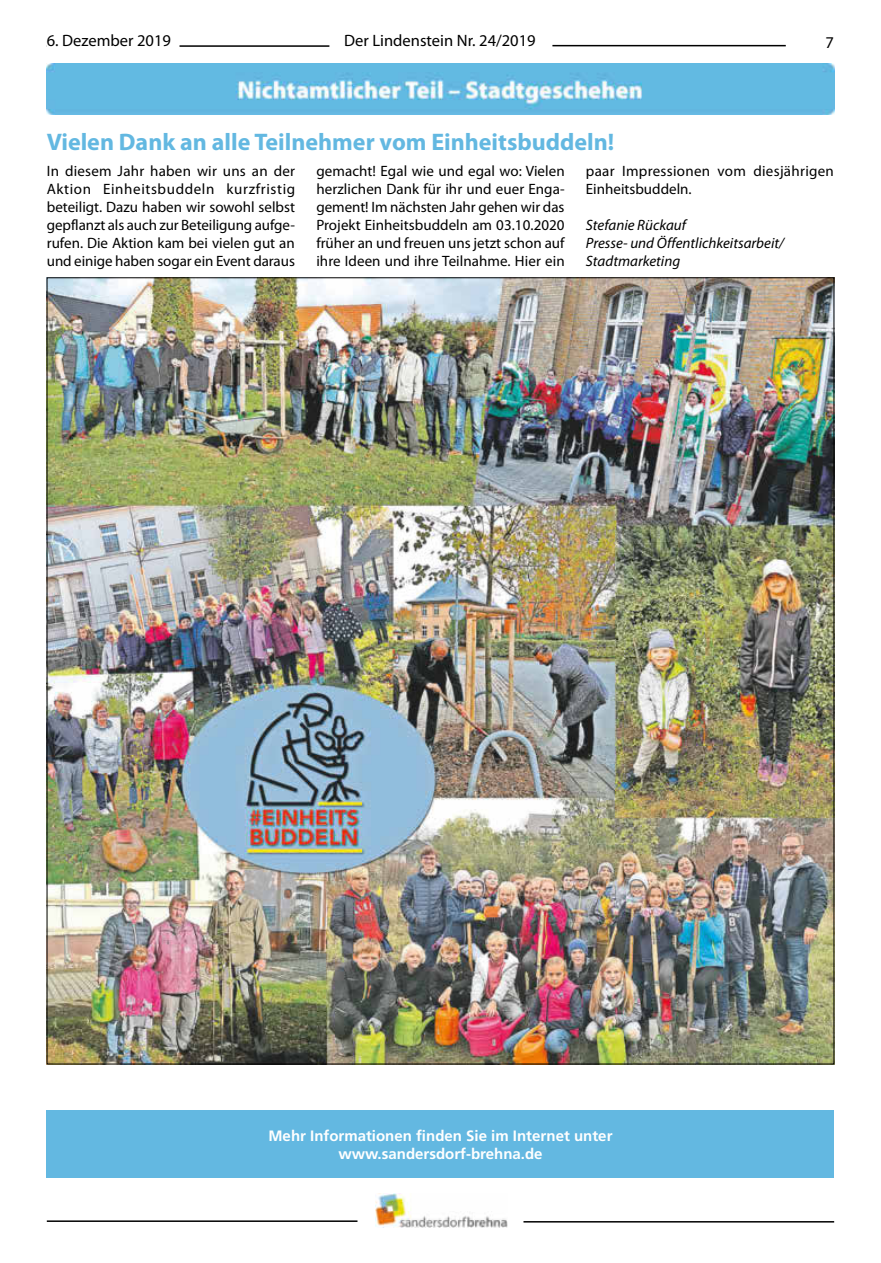
<style>
.page{position:relative;width:881px;height:1263px;background:#fff}
.page>*{position:absolute;margin:0;border:0;box-sizing:border-box;transform-origin:0 0}
.t1{font:700 24px "Myriad Pro";color:#63b8e1}
.t2{font:16.5px "Myriad Pro";color:#000}
.t3{font:15px/18px "Myriad Pro";color:#000;text-align:justify}
.t4{font:700 15px/18px "Frutiger";color:#fff;text-align:center}
.t5{font:italic 15px/18px "Myriad Pro";color:#000}
.t6{font:15px/18px "Myriad Pro";letter-spacing:.02em;color:#000}
</style>
<div class="page">
<hr style="left:47px;top:45px;width:282px;height:2px;background:#000">
<div style="left:47px;top:33px;width:132px;height:15px;background:#fff"></div>
<hr style="left:552px;top:45px;width:233px;height:1px;background:#000">
<hr style="left:47px;top:1220px;width:310px;height:2px;background:#000">
<hr style="left:523px;top:1221px;width:310px;height:1px;background:#000">
<img style="left:375px;top:1193px;width:132px;height:35px">
<img style="left:49px;top:280px;width:782px;height:782px">
<img style="left:47px;top:64px;width:786px;height:51px">
<div style="left:47px;top:1111px;width:786px;height:67px;background:#63b8e1"></div>
<p class="t2" style="left:47px;top:30px;width:126px">6. Dezember 2019</p>
<p class="t2" style="left:344px;top:31px;width:193px">Der Lindenstein Nr. 24/2019</p>
<p class="t2" style="left:825px;top:32px;width:10px">7</p>
<h1 class="t1" style="left:47px;top:126px;width:568px">Vielen Dank an alle Teilnehmer vom Einheitsbuddeln!</h1>
<p class="t3" style="left:47px;top:162px;width:250px">In diesem Jahr haben wir uns an der Aktion Einheitsbuddeln kurzfristig beteiligt. Dazu haben wir sowohl selbst gepflanzt als auch zur Beteiligung aufge&shy;rufen. Die Aktion kam bei vielen gut an und einige haben sogar ein Event daraus</p>
<p class="t3" style="left:316px;top:162px;width:250px">gemacht! Egal wie und egal wo: Vielen herzlichen Dank für ihr und euer Enga&shy;gement! Im nächsten Jahr gehen wir das Projekt Einheitsbuddeln am 03.10.2020 früher an und freuen uns jetzt schon auf ihre Ideen und ihre Teilnahme. Hier ein</p>
<p class="t6" style="left:585px;top:162px;width:249px">paar Impressionen vom diesjährigen<br>Einheitsbuddeln.</p>
<p class="t5" style="left:585px;top:216px;width:199px">Stefanie Rückauf<br>Presse- und Öffentlichkeitsarbeit/<br>Stadtmarketing</p>
<p class="t4" style="left:268px;top:1127px;width:345px">Mehr Informationen finden Sie im Internet unter www.sandersdorf-brehna.de</p>
</div>
